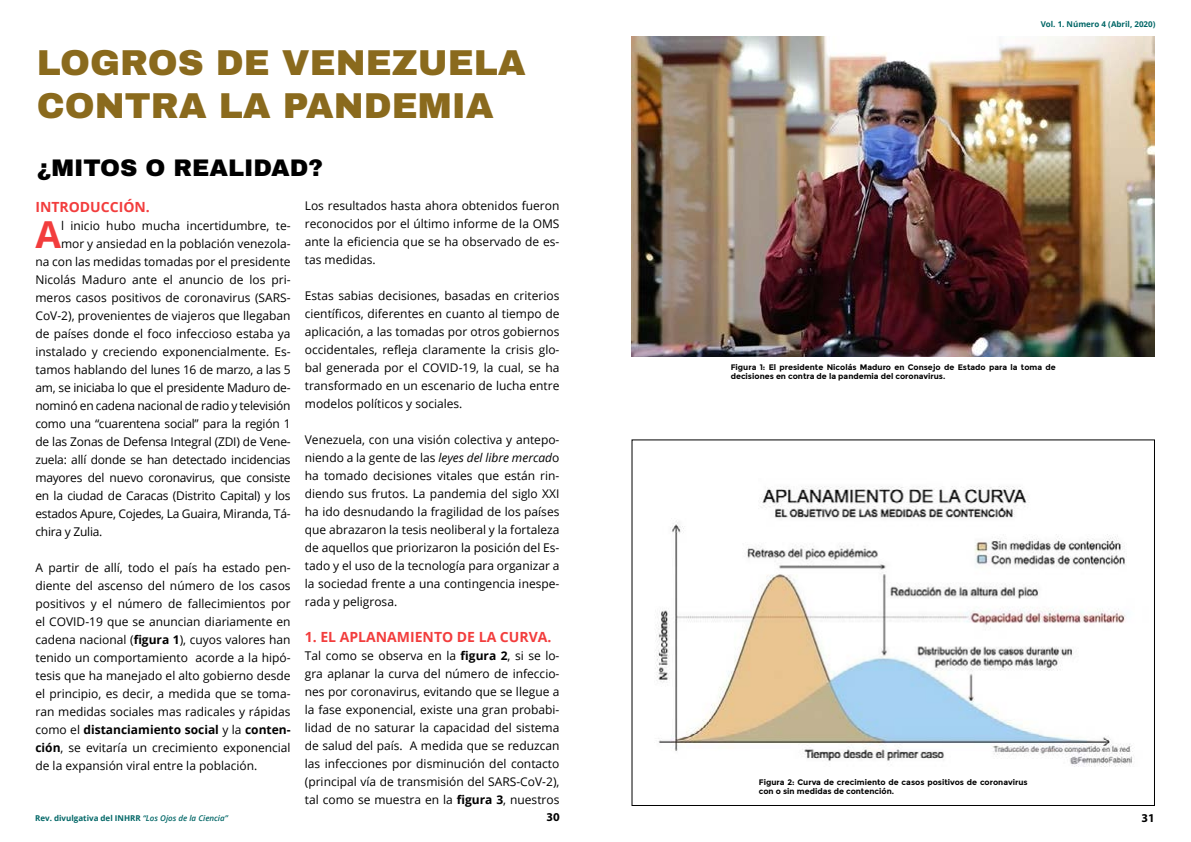
<style>
.page{position:relative;width:1191px;height:842px;background:#fff}
.page>*{position:absolute;margin:0;border:0;box-sizing:border-box;transform-origin:0 0}
.t1{font:700 37.2px "Open Sans";color:#f23d3d}
.t2{font:900 36px/43.2px "Archivo";color:#8a6a1d}
.t3{font:900 24px "Archivo";color:#000}
.t4{font:700 14px "Open Sans";color:#f23d3d}
.t5{font:12px/18px "Open Sans";color:#000;text-align:justify}
.t6{font:12px "Open Sans";letter-spacing:-.02em;color:#000}
.t7{font:700 12px "Myriad Pro";color:#000}
.t8{font:700 8px/9.6px "Montserrat";color:#000}
.t9{font:700 8px "Open Sans";color:#066}
.s1{font-style:italic}
.s2{font-weight:700}
.s3{font-weight:600;font-style:italic}
</style>
<div class="page">
<img style="left:656px;top:486px;width:478px;height:281px">
<img style="left:631px;top:36px;width:524px;height:320px">
<h2 class="t2" style="left:37px;top:44px;width:490px">LOGROS DE VENEZUELA<br>CONTRA LA PANDEMIA</h2>
<h3 class="t3" style="left:37px;top:159px;width:288px">¿MITOS O REALIDAD?</h3>
<p class="t4" style="left:35px;top:201px;width:116px">INTRODUCCIÓN.</p>
<h1 class="t1" style="left:35px;top:219px;width:27px">A</h1>
<p class="t5" style="left:61px;top:218px;width:231px">l inicio hubo mucha incertidumbre, te-</p>
<p class="t5" style="left:305px;top:198px;width:256px">Los resultados hasta ahora obtenidos fueron reconocidos por el último informe de la OMS ante la eficiencia que se ha observado de es&shy;tas medidas.</p>
<p class="t5" style="left:305px;top:286px;width:256px">Estas sabias decisiones, basadas en criterios científicos, diferentes en cuanto al tiempo de aplicación, a las tomadas por otros gobiernos occidentales, refleja claramente la crisis glo&shy;bal generada por el COVID-19, la cual, se ha transformado en un escenario de lucha entre modelos políticos y sociales.</p>
<p class="t5" style="left:305px;top:432px;width:256px">Venezuela, con una visión colectiva y antepo&shy;niendo a la gente de las <span class="s1">leyes del libre mercad</span>o ha tomado decisiones vitales que están rin&shy;diendo sus frutos. La pandemia del siglo XXI ha ido desnudando la fragilidad de los países que abrazaron la tesis neoliberal y la fortaleza de aquellos que priorizaron la posición del Es&shy;tado y el uso de la tecnología para organizar a la sociedad frente a una contingencia inespe&shy;rada y peligrosa.</p>
<p class="t4" style="left:305px;top:631px;width:248px">1. EL APLANAMIENTO DE LA CURVA.</p>
<p class="t5" style="left:305px;top:648px;width:256px">Tal como se observa en la <span class="s2">figura 2</span>, si se lo&shy;gra aplanar la curva del número de infeccio&shy;nes por coronavirus, evitando que se llegue a la fase exponencial, existe una gran probabi&shy;lidad de no saturar la capacidad del sistema de salud del país. A medida que se reduzcan las infecciones por disminución del contacto (principal vía de transmisión del SARS-CoV-2), tal como se muestra en la <span class="s2">figura 3</span>, nuestros</p>
<p class="t5" style="left:61px;top:236px;width:231px">mor y ansiedad en la población venezola-</p>
<p class="t5" style="left:35px;top:254px;width:257px">na con las medidas tomadas por el presidente</p>
<p class="t5" style="left:35px;top:272px;width:257px">Nicolás Maduro ante el anuncio de los pri-</p>
<p class="t5" style="left:35px;top:290px;width:257px">meros casos positivos de coronavirus (SARS-</p>
<p class="t5" style="left:35px;top:308px;width:257px">CoV-2), provenientes de viajeros que llegaban</p>
<p class="t5" style="left:35px;top:326px;width:257px">de países donde el foco infeccioso estaba ya</p>
<p class="t5" style="left:35px;top:342px;width:257px">instalado y creciendo exponencialmente. Es-</p>
<p class="t5" style="left:35px;top:362px;width:257px">tamos hablando del lunes 16 de marzo, a las 5</p>
<p class="t6" style="left:35px;top:383px;width:257px">am, se iniciaba lo que el presidente Maduro de-</p>
<p class="t6" style="left:35px;top:401px;width:257px">nominó en cadena nacional de radio y televisión</p>
<p class="t6" style="left:35px;top:419px;width:257px">como una “cuarentena social” para la región 1</p>
<p class="t6" style="left:35px;top:437px;width:257px">de las Zonas de Defensa Integral (ZDI) de Vene-</p>
<p class="t6" style="left:35px;top:455px;width:257px">zuela: allí donde se han detectado incidencias</p>
<p class="t6" style="left:35px;top:473px;width:257px">mayores del nuevo coronavirus, que consiste</p>
<p class="t6" style="left:35px;top:491px;width:257px">en la ciudad de Caracas (Distrito Capital) y los</p>
<p class="t6" style="left:35px;top:509px;width:257px">estados Apure, Cojedes, La Guaira, Miranda, Tá-</p>
<p class="t6" style="left:35px;top:527px;width:69px">chira y Zulia.</p>
<p class="t5" style="left:35px;top:560px;width:257px">A partir de allí, todo el país ha estado pen&shy;diente del ascenso del número de los casos positivos y el número de fallecimientos por el COVID-19 que se anuncian diariamente en cadena nacional (<span class="s2">figura 1</span>), cuyos valores han tenido un comportamiento acorde a la hipó&shy;tesis que ha manejado el alto gobierno desde el principio, es decir, a medida que se toma&shy;ran medidas sociales mas radicales y rápidas como el <span class="s2">distanciamiento social</span> y la <span class="s2">conten&shy;ción</span>, se evitaría un crecimiento exponencial de la expansión viral entre la población.</p>
<p class="t9" style="left:1040px;top:21px;width:116px">Vol. 1. Número 4 (Abril, 2020)</p>
<p class="t8" style="left:730px;top:363px;width:326px">Figura 1: El presidente Nicolás Maduro en Consejo de Estado para la toma de decisiones en contra de la pandemia del coronavirus.</p>
<p class="t8" style="left:759px;top:777px;width:270px">Figura 2: Curva de crecimiento de casos positivos de coronavirus con o sin medidas de contención.</p>
<p class="t9" style="left:35px;top:814px;width:194px">Rev. divulgativa del INHRR <span class="s3">“Los Ojos de la Ciencia”</span></p>
<p class="t7" style="left:546px;top:810px;width:15px">30</p>
<p class="t7" style="left:1141px;top:811px;width:15px">31</p>
</div>
